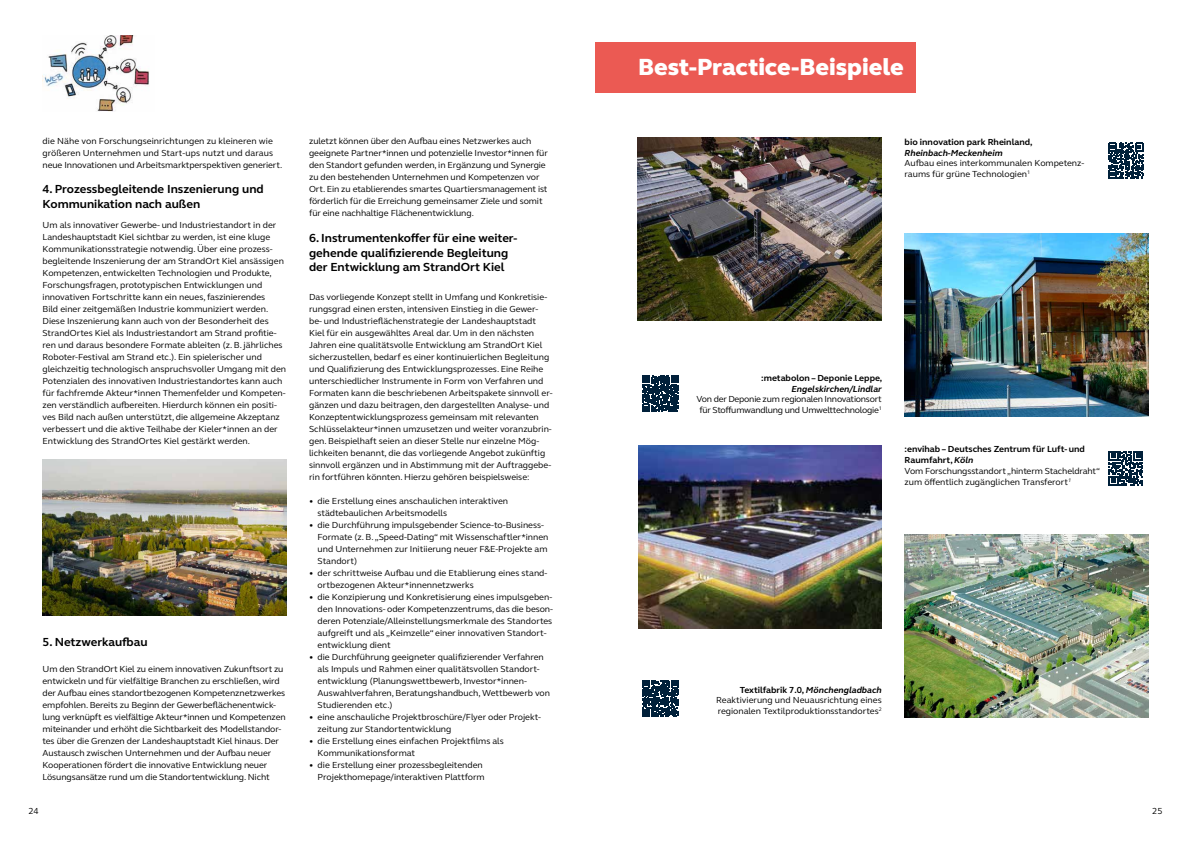
<style>
.page{position:relative;width:1191px;height:842px;background:#fff}
.page>*{position:absolute;margin:0;border:0;box-sizing:border-box;transform-origin:0 0}
.t1{font:800 24px "FS Elliot Pro";color:#fff}
.t2{font:700 12px/14.4px "FS Elliot Pro";color:#000}
.t3{font:9px/12px "FS Elliot Pro";color:#000}
.t4{font:9px/10.8px "FS Elliot Pro";letter-spacing:-.025em;color:#000;text-align:center}
.t5{font:700 9px "FS Elliot Pro";color:#000}
.t6{font:italic 700 9px "FS Elliot Pro";color:#000}
.s1{font-weight:700}
.s2{font-weight:700;font-style:italic}
</style>
<div class="page">
<img style="left:43px;top:35px;width:106px;height:77px">
<div style="left:595px;top:43px;width:321px;height:50px;background:#eb5a53"></div>
<img style="left:43px;top:460px;width:243px;height:156px">
<img style="left:638px;top:138px;width:243px;height:183px">
<img style="left:904px;top:234px;width:244px;height:182px">
<img style="left:904px;top:534px;width:244px;height:183px">
<img style="left:638px;top:446px;width:244px;height:182px">
<svg style="left:1108px;top:143px;width:35px;height:35px"></svg>
<svg style="left:1108px;top:451px;width:35px;height:34px"></svg>
<svg style="left:642px;top:375px;width:37px;height:37px"></svg>
<svg style="left:642px;top:680px;width:37px;height:37px"></svg>
<p class="t3" style="left:43px;top:135px;width:241px">die Nähe von Forschungseinrichtungen zu kleineren wie größeren Unternehmen und Start-ups nutzt und daraus neue Innovationen und Arbeitsmarktperspektiven generiert.</p>
<h2 class="t2" style="left:43px;top:182px;width:223px">4. Prozessbegleitende Inszenierung und<br>Kommunikation nach außen</h2>
<p class="t3" style="left:43px;top:219px;width:245px">Um als innovativer Gewerbe- und Industriestandort in der Landeshauptstadt Kiel sichtbar zu werden, ist eine kluge Kommunikationsstrategie notwendig. Über eine prozess&shy;begleitende Inszenierung der am StrandOrt Kiel ansässigen Kompetenzen, entwickelten Technologien und Produkte, Forschungsfragen, prototypischen Entwicklungen und innovativen Fortschritte kann ein neues, faszinierendes<br>Bild einer zeitgemäßen Industrie kommuniziert werden.<br>Diese Inszenierung kann auch von der Besonderheit des StrandOrtes Kiel als Industriestandort am Strand profitie&shy;ren und daraus besondere Formate ableiten (z. B. jährliches Roboter-Festival am Strand etc.). Ein spielerischer und gleichzeitig technologisch anspruchsvoller Umgang mit den Potenzialen des innovativen Industriestandortes kann auch für fachfremde Akteur*innen Themenfelder und Kompeten&shy;zen verständlich aufbereiten. Hierdurch können ein positi&shy;ves Bild nach außen unterstützt, die allgemeine Akzeptanz verbessert und die aktive Teilhabe der Kieler*innen an der Entwicklung des StrandOrtes Kiel gestärkt werden.</p>
<h2 class="t2" style="left:43px;top:634px;width:107px">5. Netzwerkaufbau</h2>
<p class="t3" style="left:43px;top:663px;width:245px">Um den StrandOrt Kiel zu einem innovativen Zukunftsort zu entwickeln und für vielfältige Branchen zu erschließen, wird der Aufbau eines standortbezogenen Kompetenznetzwerkes empfohlen. Bereits zu Beginn der Gewerbeflächenentwick&shy;lung verknüpft es vielfältige Akteur*innen und Kompetenzen miteinander und erhöht die Sichtbarkeit des Modellstandor&shy;tes über die Grenzen der Landeshauptstadt Kiel hinaus. Der Austausch zwischen Unternehmen und der Aufbau neuer Kooperationen fördert die innovative Entwicklung neuer Lösungsansätze rund um die Standortentwicklung. Nicht</p>
<p class="t3" style="left:309px;top:135px;width:240px">zuletzt können über den Aufbau eines Netzwerkes auch geeignete Partner*innen und potenzielle Investor*innen für den Standort gefunden werden, in Ergänzung und Synergie zu den bestehenden Unternehmen und Kompetenzen vor Ort. Ein zu etablierendes smartes Quartiersmanagement ist förderlich für die Erreichung gemeinsamer Ziele und somit für eine nachhaltige Flächenentwicklung.</p>
<h2 class="t2" style="left:309px;top:231px;width:210px">6. Instrumentenkoffer für eine weiter&shy;gehende qualifizierende Begleitung der Entwicklung am StrandOrt Kiel</h2>
<p class="t3" style="left:309px;top:291px;width:245px">Das vorliegende Konzept stellt in Umfang und Konkretisie&shy;rungsgrad einen ersten, intensiven Einstieg in die Gewer&shy;be- und Industrieflächenstrategie der Landeshauptstadt Kiel für ein ausgewähltes Areal dar. Um in den nächsten Jahren eine qualitätsvolle Entwicklung am StrandOrt Kiel sicherzustellen, bedarf es einer kontinuierlichen Begleitung und Qualifizierung des Entwicklungsprozesses. Eine Reihe unterschiedlicher Instrumente in Form von Verfahren und Formaten kann die beschriebenen Arbeitspakete sinnvoll er&shy;gänzen und dazu beitragen, den dargestellten Analyse- und Konzeptentwicklungsprozess gemeinsam mit relevanten Schlüsselakteur*innen umzusetzen und weiter voranzubrin&shy;gen. Beispielhaft seien an dieser Stelle nur einzelne Mög&shy;lichkeiten benannt, die das vorliegende Angebot zukünftig sinnvoll ergänzen und in Abstimmung mit der Auftraggebe&shy;rin fortführen könnten. Hierzu gehören beispielsweise:</p>
<p class="t3" style="left:317px;top:495px;width:192px;text-indent:-9px">• die Erstellung eines anschaulichen interaktiven städtebaulichen Arbeitsmodells</p>
<p class="t3" style="left:317px;top:519px;width:232px;text-indent:-9px">• die Durchführung impulsgebender Science-to-Business-Formate (z. B. „Speed-Dating“ mit Wissenschaftler*innen und Unternehmen zur Initiierung neuer F&amp;E-Projekte am Standort)</p>
<p class="t3" style="left:317px;top:567px;width:231px;text-indent:-9px">• der schrittweise Aufbau und die Etablierung eines stand&shy;ortbezogenen Akteur*innennetzwerks</p>
<p class="t3" style="left:317px;top:591px;width:237px;text-indent:-9px">• die Konzipierung und Konkretisierung eines impulsgeben&shy;den Innovations- oder Kompetenzzentrums, das die beson&shy;deren Potenziale/Alleinstellungsmerkmale des Standortes aufgreift und als „Keimzelle“ einer innovativen Standort&shy;entwicklung dient</p>
<p class="t3" style="left:317px;top:651px;width:234px;text-indent:-9px">• die Durchführung geeigneter qualifizierender Verfahren als Impuls und Rahmen einer qualitätsvollen Standort&shy;entwicklung (Planungswettbewerb, Investor*innen-Auswahlverfahren, Beratungshandbuch, Wettbewerb von Studierenden etc.)</p>
<p class="t3" style="left:318px;top:711px;width:225px;text-indent:-9px">• eine anschauliche Projektbroschüre/Flyer oder Projekt&shy;zeitung zur Standortentwicklung</p>
<p class="t3" style="left:318px;top:735px;width:188px;text-indent:-9px">• die Erstellung eines einfachen Projektfilms als<br>Kommunikationsformat</p>
<p class="t3" style="left:309px;top:759px;width:177px;text-align:right">• die Erstellung einer prozessbegleitenden<br>Projekthomepage/interaktiven Plattform</p>
<h1 class="t1" style="left:638px;top:51px;width:267px">Best-Practice-Beispiele</h1>
<p class="t5" style="left:904px;top:136px;width:130px">bio innovation park Rheinland,</p>
<p class="t6" style="left:904px;top:146px;width:100px">Rheinbach-Meckenheim</p>
<p class="t3" style="left:904px;top:158px;width:181px;line-height:10.8px">Aufbau eines interkommunalen Kompetenz&shy;raums für grüne Technologien<sup>1</sup></p>
<p class="t5" style="left:761px;top:372px;width:122px">:metabolon – Deponie Leppe,</p>
<p class="t6" style="left:791px;top:383px;width:92px">Engelskirchen/Lindlar</p>
<p class="t4" style="left:696px;top:394px;width:187px">Von der Deponie zum regionalen Innovationsort für Stoffumwandlung und Umwelttechnologie<sup>1</sup></p>
<p class="t3" style="left:904px;top:444px;width:197px;line-height:10.8px"><span class="s1">:envihab – Deutsches Zentrum für Luft- und Raumfahrt,</span> <span class="s2">Köln<br></span>Vom Forschungsstandort „hinterm Stacheldraht“ zum öffentlich zugänglichen Transferort<sup>1</sup></p>
<p class="t3" style="left:716px;top:684px;width:167px;line-height:10.8px;text-align:justify;text-indent:24px"><span class="s1">Textilfabrik 7.0,</span> <span class="s2">Mönchengladbach </span>Reaktivierung und Neuausrichtung eines regionalen Textilproduktionsstandortes<sup>2</sup></p>
<p class="t3" style="left:28px;top:804px;width:12px">24</p>
<p class="t3" style="left:1152px;top:804px;width:12px">25</p>
</div>
